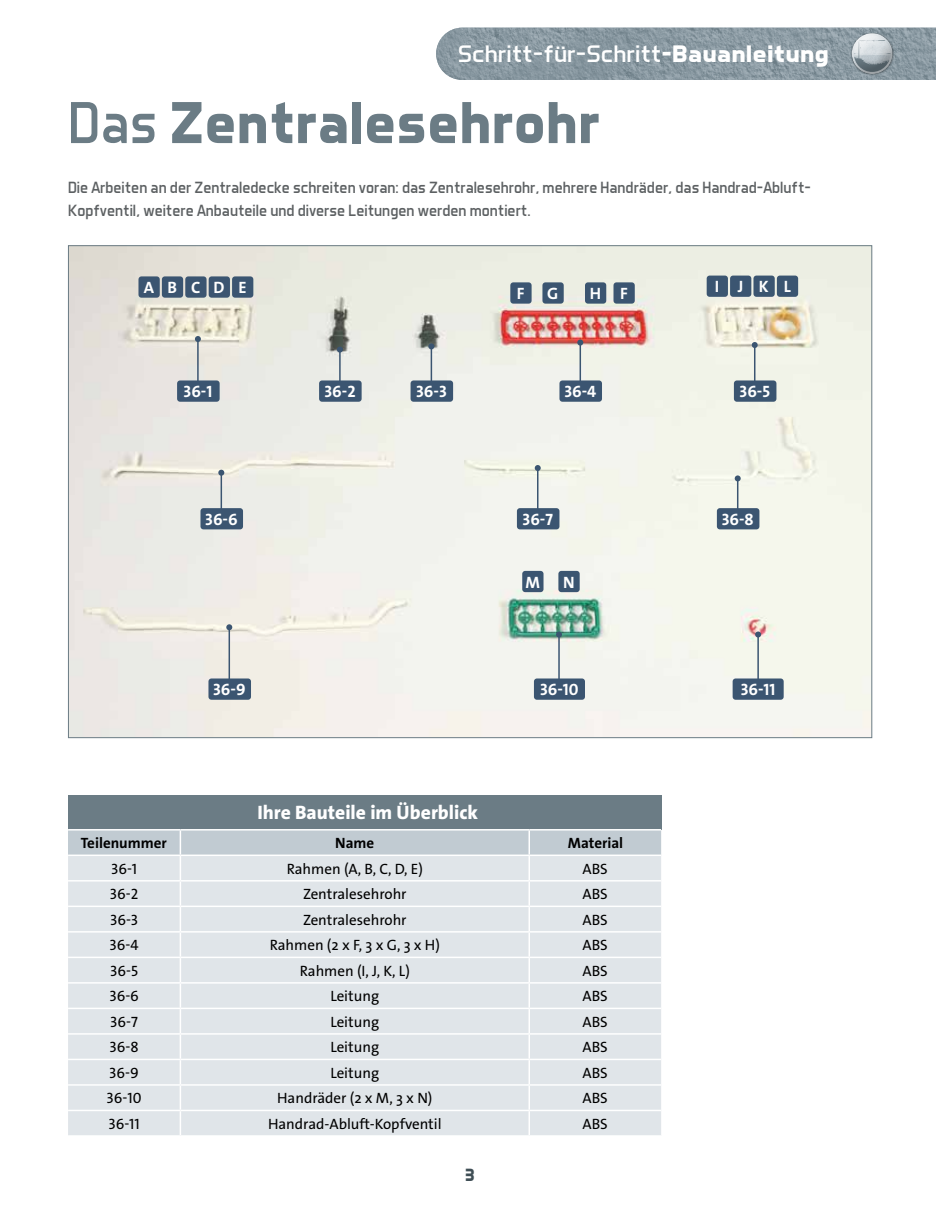
<style>
.page{position:relative;width:936px;height:1212px;background:#fff}
.page>*{position:absolute;margin:0;border:0;box-sizing:border-box;transform-origin:0 0}
.t1{font:700 60px "Aero Matics";color:#6b7c85}
.t2{font:24.3px "Aero Matics";color:#fff;scale:1.11 1}
.t3{font:800 19.5px "The Sans Os F";color:#fff}
.t4{font:700 18px "Aero Matics";color:#3f4e55}
.t5{font:16.5px/22.6px "Aero Matics";color:#5c6062}
.t6{font:700 16.5px "The Sans Os F";color:#fff}
.t7{font:15px "The Sans Os F";color:#000}
.t8{font:700 15px "The Sans Os F";color:#000}
.s1{font-weight:700}
.s2{font-weight:400}
</style>
<div class="page">
<img style="left:70px;top:247px;width:800px;height:489px">
<div style="left:68px;top:795px;width:593px;height:35px;background:#6b7c85"></div>
<div style="left:68px;top:830px;width:112px;height:25px;background:#c1cbd2"></div>
<div style="left:68px;top:856px;width:112px;height:279px;background:#e0e5e9"></div>
<hr style="left:68px;top:880px;width:112px;height:1px;background:#fff">
<hr style="left:68px;top:905px;width:112px;height:2px;background:#fff">
<hr style="left:68px;top:931px;width:112px;height:1px;background:#fff">
<hr style="left:68px;top:956px;width:112px;height:2px;background:#fff">
<hr style="left:68px;top:982px;width:112px;height:1px;background:#fff">
<hr style="left:68px;top:1007px;width:112px;height:2px;background:#fff">
<hr style="left:68px;top:1033px;width:112px;height:2px;background:#fff">
<hr style="left:68px;top:1059px;width:112px;height:1px;background:#fff">
<hr style="left:68px;top:1084px;width:112px;height:2px;background:#fff">
<hr style="left:68px;top:1110px;width:112px;height:1px;background:#fff">
<hr style="left:180px;top:829px;width:349px;height:1px;background:#fff">
<hr style="left:529px;top:829px;width:132px;height:1px;background:#fff">
<hr style="left:68px;top:829px;width:112px;height:1px;background:#fff">
<svg style="left:180px;top:830px;width:481px;height:305px;background:#dfe4e8"></svg>
<hr style="left:68px;top:854px;width:112px;height:2px;background:#fff">
<hr style="left:197px;top:339px;width:2px;height:53px;background:#3b5571">
<svg style="left:195px;top:336px;width:6px;height:6px"></svg>
<div style="left:177px;top:380px;width:43px;height:22px;background:#3b5571;border-radius:3px"></div>
<hr style="left:339px;top:350px;width:1px;height:42px;background:#3b5571">
<svg style="left:337px;top:347px;width:6px;height:6px"></svg>
<div style="left:319px;top:380px;width:42px;height:22px;background:#3b5571;border-radius:3px"></div>
<hr style="left:430px;top:346px;width:2px;height:46px;background:#3b5571">
<svg style="left:428px;top:343px;width:6px;height:6px"></svg>
<div style="left:410px;top:380px;width:43px;height:22px;background:#3b5571;border-radius:3px"></div>
<hr style="left:579px;top:343px;width:2px;height:49px;background:#3b5571">
<svg style="left:577px;top:340px;width:6px;height:6px"></svg>
<div style="left:559px;top:380px;width:43px;height:22px;background:#3b5571;border-radius:3px"></div>
<hr style="left:754px;top:345px;width:1px;height:47px;background:#3b5571">
<svg style="left:751px;top:342px;width:6px;height:6px"></svg>
<div style="left:733px;top:380px;width:43px;height:22px;background:#3b5571;border-radius:3px"></div>
<hr style="left:220px;top:473px;width:2px;height:46px;background:#3b5571">
<svg style="left:218px;top:470px;width:6px;height:6px"></svg>
<div style="left:200px;top:508px;width:43px;height:21px;background:#3b5571;border-radius:3px"></div>
<hr style="left:537px;top:468px;width:1px;height:51px;background:#3b5571">
<svg style="left:534px;top:465px;width:6px;height:6px"></svg>
<div style="left:517px;top:508px;width:42px;height:21px;background:#3b5571;border-radius:3px"></div>
<hr style="left:737px;top:478px;width:1px;height:41px;background:#3b5571">
<svg style="left:734px;top:475px;width:6px;height:6px"></svg>
<div style="left:716px;top:508px;width:43px;height:21px;background:#3b5571;border-radius:3px"></div>
<hr style="left:228px;top:627px;width:2px;height:63px;background:#3b5571">
<svg style="left:226px;top:624px;width:6px;height:6px"></svg>
<div style="left:208px;top:678px;width:43px;height:22px;background:#3b5571;border-radius:3px"></div>
<hr style="left:558px;top:634px;width:1px;height:56px;background:#3b5571">
<svg style="left:556px;top:631px;width:6px;height:6px"></svg>
<div style="left:534px;top:678px;width:51px;height:22px;background:#3b5571;border-radius:3px"></div>
<hr style="left:757px;top:634px;width:1px;height:56px;background:#3b5571">
<svg style="left:755px;top:631px;width:6px;height:6px"></svg>
<div style="left:732px;top:678px;width:51px;height:22px;background:#3b5571;border-radius:3px"></div>
<div style="left:138px;top:276px;width:22px;height:22px;background:#3b5571;border-radius:3px"></div>
<div style="left:162px;top:276px;width:21px;height:22px;background:#3b5571;border-radius:3px"></div>
<div style="left:185px;top:276px;width:21px;height:22px;background:#3b5571;border-radius:3px"></div>
<div style="left:209px;top:276px;width:21px;height:22px;background:#3b5571;border-radius:3px"></div>
<div style="left:232px;top:276px;width:21px;height:22px;background:#3b5571;border-radius:3px"></div>
<div style="left:510px;top:282px;width:21px;height:22px;background:#3b5571;border-radius:3px"></div>
<div style="left:542px;top:282px;width:21px;height:22px;background:#3b5571;border-radius:3px"></div>
<div style="left:585px;top:282px;width:21px;height:22px;background:#3b5571;border-radius:3px"></div>
<div style="left:613px;top:282px;width:21px;height:22px;background:#3b5571;border-radius:3px"></div>
<div style="left:706px;top:276px;width:22px;height:21px;background:#3b5571;border-radius:3px"></div>
<div style="left:730px;top:276px;width:21px;height:21px;background:#3b5571;border-radius:3px"></div>
<div style="left:753px;top:276px;width:21px;height:21px;background:#3b5571;border-radius:3px"></div>
<div style="left:776px;top:276px;width:22px;height:21px;background:#3b5571;border-radius:3px"></div>
<div style="left:522px;top:571px;width:21px;height:21px;background:#3b5571;border-radius:3px"></div>
<div style="left:558px;top:571px;width:21px;height:21px;background:#3b5571;border-radius:3px"></div>
<img style="left:436px;top:28px;width:499px;height:52px">
<div style="left:850px;top:32px;width:44px;height:44px;background:#000;opacity:.3"></div>
<div style="left:850px;top:32px;width:42px;height:30px;background:#fff;opacity:.75"></div>
<div style="left:850px;top:37px;width:42px;height:38px;background:#000;opacity:.25"></div>
<h2 class="t2" style="left:457px;top:39px;width:336px">Schritt-für-Schritt<span class="s1">-Bauanleitung</span></h2>
<h1 class="t1" style="left:68px;top:87px;width:533px"><span class="s2">Das</span> Zentralesehrohr</h1>
<p class="t5" style="left:68px;top:176px;width:744px">Die Arbeiten an der Zentraledecke schreiten voran: das Zentralesehrohr, mehrere Handräder, das Handrad-Abluft-<br>Kopfventil, weitere Anbauteile und diverse Leitungen werden montiert.</p>
<p class="t6" style="left:144px;top:277px;width:104px">ABCDE</p>
<p class="t6" style="left:517px;top:283px;width:9px">F</p>
<p class="t6" style="left:547px;top:283px;width:13px">G</p>
<p class="t6" style="left:589px;top:283px;width:39px">H F</p>
<p class="t6" style="left:714px;top:276px;width:77px">I JKL</p>
<p class="t6" style="left:184px;top:381px;width:30px">36-1</p>
<p class="t6" style="left:324px;top:381px;width:33px">36-2</p>
<p class="t6" style="left:416px;top:381px;width:32px">36-3</p>
<p class="t6" style="left:564px;top:381px;width:33px">36-4</p>
<p class="t6" style="left:739px;top:381px;width:32px">36-5</p>
<p class="t6" style="left:205px;top:509px;width:34px">36-6</p>
<p class="t6" style="left:522px;top:509px;width:32px">36-7</p>
<p class="t6" style="left:721px;top:509px;width:34px">36-8</p>
<p class="t6" style="left:525px;top:571px;width:16px">M</p>
<p class="t6" style="left:563px;top:571px;width:13px">N</p>
<p class="t6" style="left:213px;top:679px;width:34px">36-9</p>
<p class="t6" style="left:540px;top:679px;width:40px">36-10</p>
<p class="t6" style="left:740px;top:679px;width:36px">36-11</p>
<h3 class="t3" style="left:257px;top:800px;width:222px">Ihre Bauteile im Überblick</h3>
<p class="t8" style="left:81px;top:833px;width:87px">Teilenummer</p>
<p class="t8" style="left:335px;top:833px;width:41px">Name</p>
<p class="t8" style="left:568px;top:833px;width:57px">Material</p>
<p class="t7" style="left:111px;top:859px;width:28px">36-1</p>
<p class="t7" style="left:287px;top:859px;width:138px">Rahmen (A, B, C, D, E)</p>
<p class="t7" style="left:582px;top:859px;width:27px">ABS</p>
<p class="t7" style="left:110px;top:884px;width:30px">36-2</p>
<p class="t7" style="left:303px;top:884px;width:105px">Zentralesehrohr</p>
<p class="t7" style="left:582px;top:884px;width:27px">ABS</p>
<p class="t7" style="left:110px;top:910px;width:30px">36-3</p>
<p class="t7" style="left:303px;top:910px;width:105px">Zentralesehrohr</p>
<p class="t7" style="left:582px;top:910px;width:27px">ABS</p>
<p class="t7" style="left:110px;top:935px;width:31px">36-4</p>
<p class="t7" style="left:270px;top:935px;width:172px">Rahmen (2 x F, 3 x G, 3 x H)</p>
<p class="t7" style="left:582px;top:935px;width:27px">ABS</p>
<p class="t7" style="left:110px;top:961px;width:29px">36-5</p>
<p class="t7" style="left:300px;top:961px;width:112px">Rahmen (I, J, K, L)</p>
<p class="t7" style="left:582px;top:961px;width:27px">ABS</p>
<p class="t7" style="left:109px;top:986px;width:31px">36-6</p>
<p class="t7" style="left:330px;top:986px;width:50px">Leitung</p>
<p class="t7" style="left:582px;top:986px;width:27px">ABS</p>
<p class="t7" style="left:110px;top:1012px;width:29px">36-7</p>
<p class="t7" style="left:330px;top:1012px;width:50px">Leitung</p>
<p class="t7" style="left:582px;top:1012px;width:27px">ABS</p>
<p class="t7" style="left:109px;top:1037px;width:31px">36-8</p>
<p class="t7" style="left:330px;top:1037px;width:50px">Leitung</p>
<p class="t7" style="left:582px;top:1037px;width:27px">ABS</p>
<p class="t7" style="left:109px;top:1063px;width:31px">36-9</p>
<p class="t7" style="left:330px;top:1063px;width:50px">Leitung</p>
<p class="t7" style="left:582px;top:1063px;width:27px">ABS</p>
<p class="t7" style="left:107px;top:1088px;width:36px">36-10</p>
<p class="t7" style="left:277px;top:1088px;width:157px">Handräder (2 x M, 3 x N)</p>
<p class="t7" style="left:582px;top:1088px;width:27px">ABS</p>
<p class="t7" style="left:108px;top:1114px;width:33px">36-11</p>
<p class="t7" style="left:268px;top:1114px;width:175px">Handrad-Abluft-Kopfventil</p>
<p class="t7" style="left:582px;top:1114px;width:27px">ABS</p>
<p class="t4" style="left:465px;top:1164px;width:11px">3</p>
</div>
